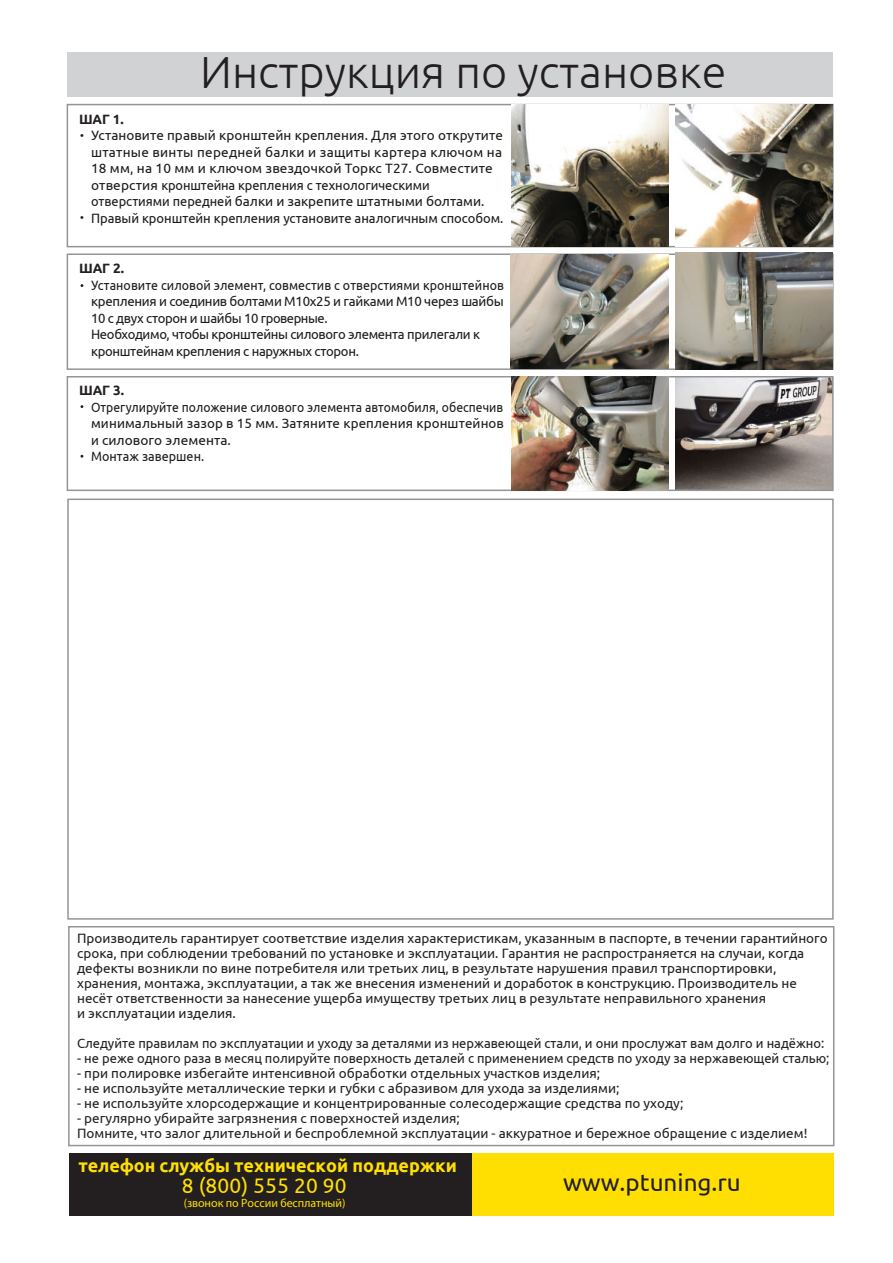
<style>
.page{position:relative;width:893px;height:1263px;background:#fff}
.page>*{position:absolute;margin:0;border:0;box-sizing:border-box;transform-origin:0 0}
.t1{font:300 45px "Ubuntu";color:#231f20}
.t2{font:24.3px "Ubuntu";color:#231f20}
.t3{font:21px "Ubuntu";letter-spacing:.005em;color:#ffdf01}
.t4{font:700 18px "Ubuntu";color:#ffdf01}
.t5{font:13.5px/15px "Ubuntu";color:#231f20}
.t6{font:13.5px/16.5px "Ubuntu";letter-spacing:.005em;color:#1b1b19}
.t7{font:13.5px/16.5px "Ubuntu";letter-spacing:-.025em;color:#1b1b19;scale:.92 1}
.t8{font:13.5px/16.5px "Ubuntu";letter-spacing:.005em;color:#1b1b19;scale:.9 1}
.t9{font:13.5px "Ubuntu";color:#231f20;scale:.96 1}
.t10{font:700 13.5px "Ubuntu";letter-spacing:-.01em;color:#231f20}
.t11{font:13.5px "Myriad Pro";color:#1b1b19}
.t12{font:12px "Myriad Pro";letter-spacing:-.005em;color:#ffdf01}
</style>
<div class="page">
<img style="left:676px;top:379px;width:155px;height:109px">
<div style="left:67px;top:104px;width:767px;height:143px;border:2px solid #939598"></div>
<div style="left:67px;top:253px;width:767px;height:117px;border:2px solid #939598"></div>
<div style="left:67px;top:498px;width:767px;height:422px;border:2px solid #939598"></div>
<div style="left:67px;top:376px;width:767px;height:115px;border:2px solid #939598"></div>
<img style="left:511px;top:105px;width:157px;height:142px">
<img style="left:676px;top:104px;width:157px;height:143px">
<img style="left:511px;top:255px;width:157px;height:114px">
<img style="left:676px;top:252px;width:157px;height:117px">
<img style="left:511px;top:377px;width:157px;height:113px">
<div style="left:68px;top:926px;width:766px;height:220px;border:2px solid #939598"></div>
<div style="left:69px;top:1153px;width:765px;height:62px;background:#231f20"></div>
<div style="left:472px;top:1153px;width:362px;height:62px;background:#ffdf01"></div>
<div style="left:67px;top:53px;width:766px;height:44px;background:#d1d2d4"></div>
<h1 class="t1" style="left:200px;top:45px;width:528px">Инструкция по установке</h1>
<p class="t10" style="left:79px;top:111px;width:46px">ШАГ 1.</p>
<p class="t6" style="left:91px;top:127px;width:414px">Установите правый кронштейн крепления. Для этого открутите штатные винты передней балки и защиты картера ключом на 18 мм, на 10 мм и ключом звездочкой Торкс Т27. Совместите отверстия кронштейна крепления с технологическими отверстиями передней балки и закрепите штатными болтами.<br>Правый кронштейн крепления установите аналогичным способом.</p>
<p class="t10" style="left:79px;top:260px;width:46px">ШАГ 2.</p>
<p class="t7" style="left:91px;top:276px;width:450px">Установите силовой элемент, совместив с отверстиями кронштейнов крепления и соединив болтами М10х25 и гайками М10 через шайбы 10 с двух сторон и шайбы 10 гроверные.<br>Необходимо, чтобы кронштейны силового элемента прилегали к кронштейнам крепления с наружных сторон.</p>
<p class="t10" style="left:79px;top:382px;width:46px">ШАГ 3.</p>
<p class="t8" style="left:91px;top:398px;width:460px">Отрегулируйте положение силового элемента автомобиля, обеспечив минимальный зазор в 15 мм. Затяните крепления кронштейнов и силового элемента.<br>Монтаж завершен.</p>
<p class="t11" style="left:80px;top:126px;width:5px">•</p>
<p class="t11" style="left:80px;top:208px;width:5px">•</p>
<p class="t5" style="left:77px;top:930px;width:752px">Производитель гарантирует соответствие изделия характеристикам, указанным в паспорте, в течении гарантийного срока, при соблюдении требований по установке и эксплуатации. Гарантия не распространяется на случаи, когда дефекты возникли по вине потребителя или третьих лиц, в результате нарушения правил транспортировки, хранения, монтажа, эксплуатации, а так же внесения изменений и доработок в конструкцию. Производитель не несёт ответственности за нанесение ущерба имуществу третьих лиц в результате неправильного хранения<br>и эксплуатации изделия.</p>
<p class="t9" style="left:77px;top:1035px;width:780px">Следуйте правилам по эксплуатации и уходу за деталями из нержавеющей стали, и они прослужат вам долго и надёжно:</p>
<p class="t5" style="left:77px;top:1050px;width:754px">- не реже одного раза в месяц полируйте поверхность деталей с применением средств по уходу за нержавеющей сталью;</p>
<p class="t5" style="left:77px;top:1065px;width:524px">- при полировке избегайте интенсивной обработки отдельных участков изделия;</p>
<p class="t5" style="left:77px;top:1080px;width:544px">- не используйте металлические терки и губки с абразивом для ухода за изделиями;</p>
<p class="t5" style="left:77px;top:1095px;width:608px">- не используйте хлорсодержащие и концентрированные солесодержащие средства по уходу;</p>
<p class="t5" style="left:77px;top:1110px;width:732px">- регулярно убирайте загрязнения с поверхностей изделия;<br>Помните, что залог длительной и беспроблемной эксплуатации - аккуратное и бережное обращение с изделием!</p>
<h3 class="t4" style="left:78px;top:1154px;width:380px">телефон службы технической поддержки</h3>
<h3 class="t3" style="left:182px;top:1172px;width:166px">8 (800) 555 20 90</h3>
<p class="t12" style="left:184px;top:1196px;width:163px">(звонок по России бесплатный)</p>
<h2 class="t2" style="left:563px;top:1168px;width:179px">www.ptuning.ru</h2>
</div>
